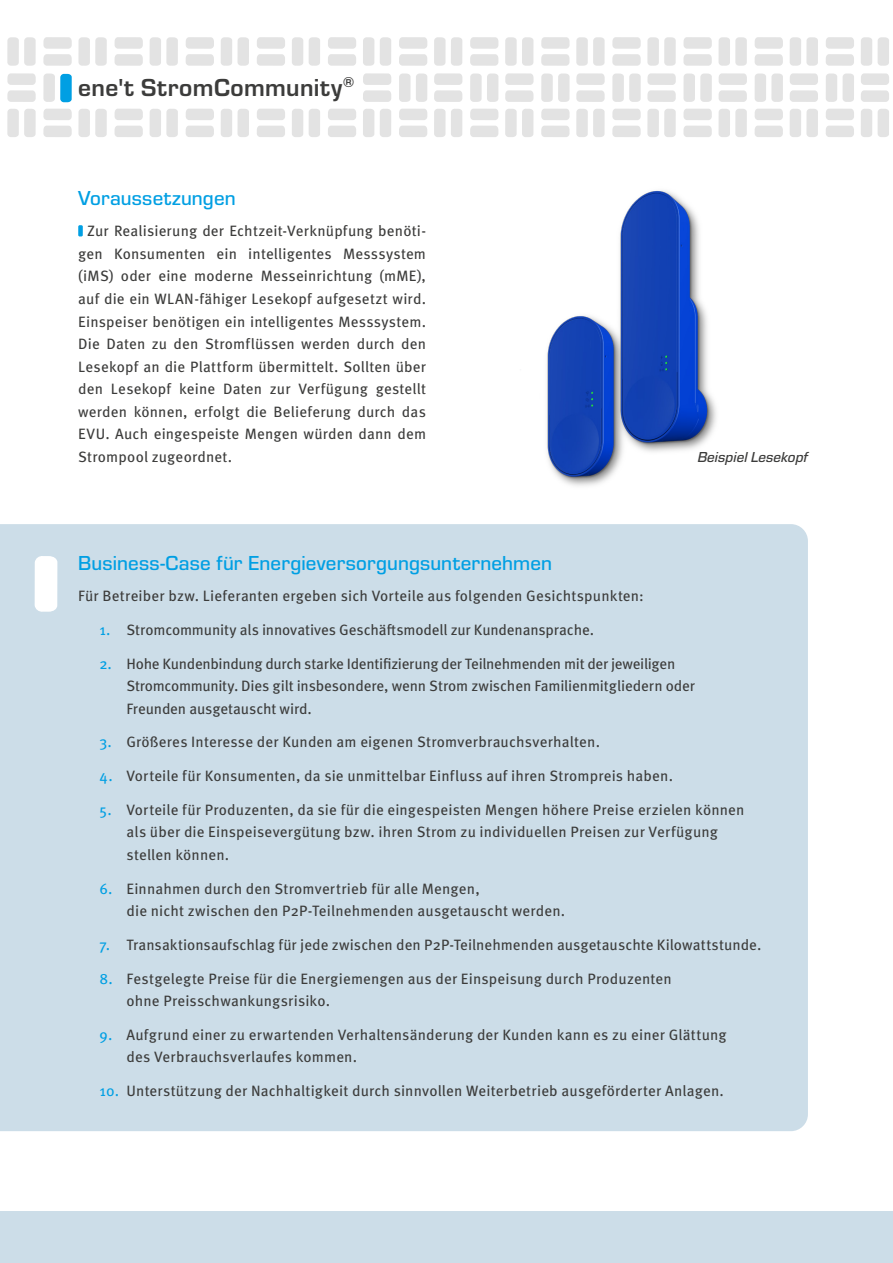
<style>
.page{position:relative;width:893px;height:1263px;background:#fff}
.page>*{position:absolute;margin:0;border:0;box-sizing:border-box;transform-origin:0 0}
.t1{font:700 25.5px "Eurostile";letter-spacing:.015em;color:#3c3c3b}
.t2{font:500 21px "Eurostile";letter-spacing:.005em;color:#009fe3}
.t3{font:15px/22.5px "Meta Pro";letter-spacing:.01em;color:#3c3c3b}
.t4{font:15px/22.5px "Meta Pro";letter-spacing:-.015em;color:#3c3c3b}
.t5{font:15px "Meta Pro";letter-spacing:-.01em;color:#3c3c3b}
.t6{font:15px "Eurostile Med Ita";letter-spacing:.005em;color:#3c3c3b}
.s1{color:#009fe3}
</style>
<div class="page">
<svg style="left:7px;top:73px;width:29px;height:29px"></svg>
<svg style="left:43px;top:37px;width:29px;height:29px"></svg>
<svg style="left:7px;top:37px;width:29px;height:29px"></svg>
<svg style="left:43px;top:126px;width:29px;height:11px"></svg>
<svg style="left:43px;top:109px;width:29px;height:11px"></svg>
<svg style="left:7px;top:109px;width:29px;height:28px"></svg>
<svg style="left:114px;top:37px;width:29px;height:29px"></svg>
<svg style="left:78px;top:37px;width:29px;height:29px"></svg>
<svg style="left:114px;top:126px;width:29px;height:11px"></svg>
<svg style="left:114px;top:109px;width:29px;height:11px"></svg>
<svg style="left:78px;top:109px;width:29px;height:28px"></svg>
<svg style="left:186px;top:37px;width:28px;height:29px"></svg>
<svg style="left:150px;top:37px;width:28px;height:29px"></svg>
<svg style="left:186px;top:126px;width:28px;height:11px"></svg>
<svg style="left:186px;top:109px;width:28px;height:11px"></svg>
<svg style="left:150px;top:109px;width:28px;height:28px"></svg>
<svg style="left:257px;top:37px;width:28px;height:29px"></svg>
<svg style="left:221px;top:37px;width:11px;height:29px"></svg>
<svg style="left:238px;top:37px;width:11px;height:29px"></svg>
<svg style="left:257px;top:126px;width:28px;height:11px"></svg>
<svg style="left:257px;top:109px;width:28px;height:11px"></svg>
<svg style="left:221px;top:109px;width:11px;height:28px"></svg>
<svg style="left:238px;top:109px;width:11px;height:28px"></svg>
<svg style="left:328px;top:37px;width:28px;height:29px"></svg>
<svg style="left:292px;top:37px;width:11px;height:29px"></svg>
<svg style="left:309px;top:37px;width:11px;height:29px"></svg>
<svg style="left:328px;top:126px;width:28px;height:11px"></svg>
<svg style="left:328px;top:109px;width:28px;height:11px"></svg>
<svg style="left:292px;top:109px;width:11px;height:28px"></svg>
<svg style="left:309px;top:109px;width:11px;height:28px"></svg>
<svg style="left:363px;top:73px;width:28px;height:29px"></svg>
<svg style="left:399px;top:73px;width:11px;height:29px"></svg>
<svg style="left:416px;top:73px;width:11px;height:29px"></svg>
<svg style="left:399px;top:37px;width:28px;height:29px"></svg>
<svg style="left:363px;top:37px;width:11px;height:29px"></svg>
<svg style="left:380px;top:37px;width:11px;height:29px"></svg>
<svg style="left:399px;top:126px;width:28px;height:11px"></svg>
<svg style="left:399px;top:109px;width:28px;height:11px"></svg>
<svg style="left:363px;top:109px;width:11px;height:28px"></svg>
<svg style="left:380px;top:109px;width:11px;height:28px"></svg>
<svg style="left:434px;top:73px;width:29px;height:29px"></svg>
<svg style="left:470px;top:73px;width:28px;height:29px"></svg>
<svg style="left:470px;top:37px;width:29px;height:29px"></svg>
<svg style="left:434px;top:37px;width:28px;height:29px"></svg>
<svg style="left:470px;top:126px;width:29px;height:11px"></svg>
<svg style="left:470px;top:109px;width:29px;height:11px"></svg>
<svg style="left:434px;top:109px;width:28px;height:28px"></svg>
<svg style="left:505px;top:73px;width:29px;height:29px"></svg>
<svg style="left:541px;top:73px;width:29px;height:29px"></svg>
<svg style="left:541px;top:37px;width:29px;height:29px"></svg>
<svg style="left:505px;top:37px;width:28px;height:29px"></svg>
<svg style="left:541px;top:126px;width:29px;height:11px"></svg>
<svg style="left:541px;top:109px;width:29px;height:11px"></svg>
<svg style="left:505px;top:109px;width:28px;height:28px"></svg>
<svg style="left:576px;top:73px;width:29px;height:29px"></svg>
<svg style="left:612px;top:73px;width:29px;height:29px"></svg>
<svg style="left:612px;top:37px;width:29px;height:29px"></svg>
<svg style="left:576px;top:37px;width:29px;height:29px"></svg>
<svg style="left:612px;top:126px;width:29px;height:11px"></svg>
<svg style="left:612px;top:109px;width:29px;height:11px"></svg>
<svg style="left:576px;top:109px;width:29px;height:28px"></svg>
<svg style="left:647px;top:73px;width:29px;height:29px"></svg>
<svg style="left:683px;top:73px;width:29px;height:29px"></svg>
<svg style="left:683px;top:37px;width:29px;height:29px"></svg>
<svg style="left:647px;top:37px;width:29px;height:29px"></svg>
<svg style="left:683px;top:126px;width:29px;height:11px"></svg>
<svg style="left:683px;top:109px;width:29px;height:11px"></svg>
<svg style="left:647px;top:109px;width:29px;height:28px"></svg>
<svg style="left:718px;top:73px;width:29px;height:29px"></svg>
<svg style="left:755px;top:73px;width:28px;height:29px"></svg>
<svg style="left:754px;top:37px;width:29px;height:29px"></svg>
<svg style="left:718px;top:37px;width:29px;height:29px"></svg>
<svg style="left:754px;top:126px;width:29px;height:11px"></svg>
<svg style="left:755px;top:109px;width:28px;height:11px"></svg>
<svg style="left:718px;top:109px;width:29px;height:28px"></svg>
<svg style="left:790px;top:73px;width:28px;height:29px"></svg>
<svg style="left:826px;top:73px;width:28px;height:29px"></svg>
<svg style="left:826px;top:37px;width:28px;height:29px"></svg>
<svg style="left:790px;top:37px;width:28px;height:29px"></svg>
<svg style="left:826px;top:126px;width:28px;height:11px"></svg>
<svg style="left:826px;top:109px;width:28px;height:11px"></svg>
<svg style="left:790px;top:109px;width:28px;height:28px"></svg>
<svg style="left:861px;top:73px;width:28px;height:29px"></svg>
<svg style="left:861px;top:37px;width:11px;height:29px"></svg>
<svg style="left:878px;top:37px;width:11px;height:29px"></svg>
<svg style="left:861px;top:109px;width:11px;height:28px"></svg>
<svg style="left:878px;top:109px;width:11px;height:28px"></svg>
<div style="left:0;top:1212px;width:893px;height:51px;background:#ccdde8"></div>
<div style="left:78px;top:225px;width:5px;height:12px;background:#009fe3;border-radius:2px"></div>
<div style="left:0;top:524px;width:808px;height:607px;background:#ccdde8"></div>
<svg style="left:35px;top:556px;width:22px;height:56px"></svg>
<img style="left:547px;top:190px;width:169px;height:296px">
<svg style="left:43px;top:73px;width:29px;height:29px"></svg>
<h1 class="t1" style="left:78px;top:69px;width:277px">ene't StromCommunity<sup>®</sup></h1>
<h2 class="t2" style="left:78px;top:184px;width:159px">Voraussetzungen</h2>
<p class="t3" style="left:78px;top:219px;width:349px;text-align:justify;text-indent:9px">Zur Realisierung der Echtzeit-Verknüpfung benöti&shy;gen Konsumenten ein intelligentes Messsystem (iMS) oder eine moderne Messeinrichtung (mME), auf die ein WLAN-fähiger Lesekopf aufgesetzt wird.<br>Einspeiser benötigen ein intelligentes Messsystem.<br>Die Daten zu den Stromflüssen werden durch den Lesekopf an die Plattform übermittelt. Sollten über den Lesekopf keine Daten zur Verfügung gestellt werden können, erfolgt die Belieferung durch das EVU. Auch eingespeiste Mengen würden dann dem Strompool zugeordnet.</p>
<p class="t6" style="left:698px;top:446px;width:112px">Beispiel Lesekopf</p>
<h2 class="t2" style="left:78px;top:549px;width:475px">Business-Case für Energieversorgungsunternehmen</h2>
<p class="t3" style="left:78px;top:583px;width:567px">Für Betreiber bzw. Lieferanten ergeben sich Vorteile aus folgenden Gesichtspunkten:</p>
<p class="t5" style="left:99px;top:618px;width:496px"><span class="s1">1.</span> Stromcommunity als innovatives Geschäftsmodell zur Kundenansprache.</p>
<p class="t4" style="left:126px;top:651px;width:570px;text-indent:-27px"><span class="s1">2.</span> Hohe Kundenbindung durch starke Identifizierung der Teilnehmenden mit der jeweiligen<br>Stromcommunity. Dies gilt insbesondere, wenn Strom zwischen Familienmitgliedern oder<br>Freunden ausgetauscht wird.</p>
<p class="t3" style="left:99px;top:730px;width:502px"><span class="s1">3.</span> Größeres Interesse der Kunden am eigenen Stromverbrauchsverhalten.</p>
<p class="t3" style="left:99px;top:763px;width:575px"><span class="s1">4.</span> Vorteile für Konsumenten, da sie unmittelbar Einfluss auf ihren Strompreis haben.</p>
<p class="t3" style="left:126px;top:797px;width:619px;text-indent:-27px"><span class="s1">5.</span> Vorteile für Produzenten, da sie für die eingespeisten Mengen höhere Preise erzielen können als über die Einspeisevergütung bzw. ihren Strom zu individuellen Preisen zur Verfügung stellen können.</p>
<p class="t3" style="left:126px;top:876px;width:440px;text-indent:-27px"><span class="s1">6.</span> Einnahmen durch den Stromvertrieb für alle Mengen,<br>die nicht zwischen den P2P-Teilnehmenden ausgetauscht werden.</p>
<p class="t3" style="left:99px;top:932px;width:663px"><span class="s1">7.</span> Transaktionsaufschlag für jede zwischen den P2P-Teilnehmenden ausgetauschte Kilowattstunde.</p>
<p class="t3" style="left:126px;top:966px;width:547px;text-indent:-27px"><span class="s1">8.</span> Festgelegte Preise für die Energiemengen aus der Einspeisung durch Produzenten ohne Preisschwankungsrisiko.</p>
<p class="t3" style="left:126px;top:1022px;width:602px;text-indent:-27px"><span class="s1">9.</span> Aufgrund einer zu erwartenden Verhaltensänderung der Kunden kann es zu einer Glättung des Verbrauchsverlaufes kommen.</p>
<p class="t3" style="left:99px;top:1078px;width:626px"><span class="s1">10.</span> Unterstützung der Nachhaltigkeit durch sinnvollen Weiterbetrieb ausgeförderter Anlagen.</p>
</div>
